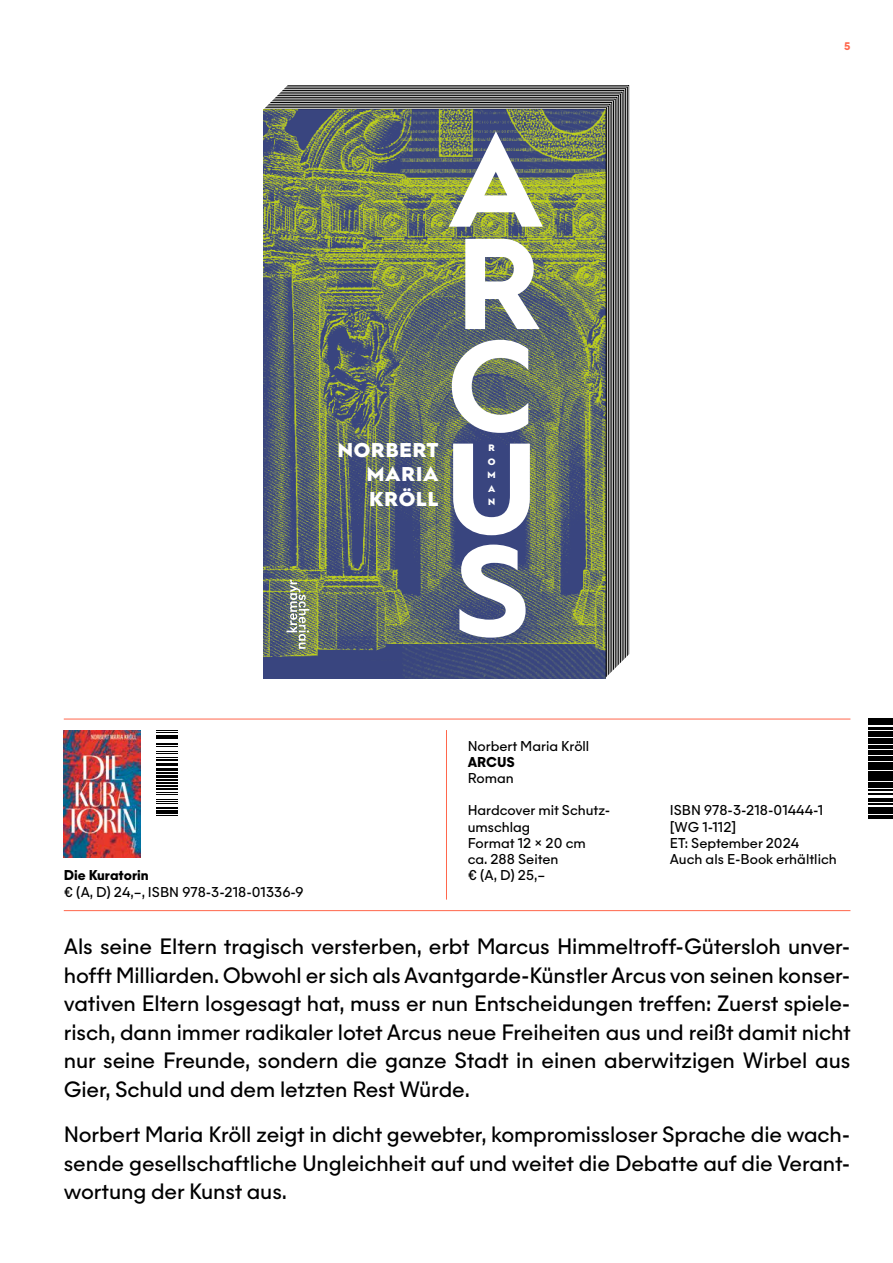
<style>
.page{position:relative;width:893px;height:1263px;background:#fff}
.page>*{position:absolute;margin:0;border:0;box-sizing:border-box;transform-origin:0 0}
.t1{font:700 129.45px/102.3px "Hurme Geometric Sans 1";color:#fff;text-align:justify}
.t2{font:21px/28.5px "Majorant";letter-spacing:-.005em;color:#000;text-align:justify}
.t3{font:900 20.1px/24.6px "Hurme Geometric Sans 1";letter-spacing:.045em;color:#fff;text-align:justify}
.t4{font:13.5px/16.2px "Majorant";color:#000}
.t5{font:700 13.5px "Majorant";color:#000}
.t6{font:700 10.5px "Majorant";color:#ff674c}
.t7{font:900 9.3px/13.5px "Hurme Geometric Sans 1";color:#fff;text-align:justify}
</style>
<div class="page">
<svg style="left:868px;top:718px;width:25px;height:101px"></svg>
<svg style="left:868px;top:815px;width:25px;height:3px"></svg>
<hr style="left:868px;top:811px;width:25px;height:3px;background:#000">
<hr style="left:868px;top:808px;width:25px;height:2px;background:#000">
<hr style="left:868px;top:803px;width:25px;height:2px;background:#000">
<svg style="left:868px;top:790px;width:25px;height:11px"></svg>
<hr style="left:868px;top:786px;width:25px;height:2px;background:#000">
<hr style="left:868px;top:783px;width:25px;height:2px;background:#000">
<hr style="left:868px;top:778px;width:25px;height:2px;background:#000">
<hr style="left:868px;top:775px;width:25px;height:2px;background:#000">
<hr style="left:868px;top:771px;width:25px;height:3px;background:#000">
<svg style="left:868px;top:767px;width:25px;height:3px"></svg>
<hr style="left:868px;top:763px;width:25px;height:3px;background:#000">
<svg style="left:868px;top:759px;width:25px;height:1px"></svg>
<hr style="left:868px;top:756px;width:25px;height:2px;background:#000">
<hr style="left:868px;top:752px;width:25px;height:2px;background:#000">
<svg style="left:868px;top:750px;width:25px;height:1px"></svg>
<hr style="left:868px;top:746px;width:25px;height:3px;background:#000">
<svg style="left:868px;top:743px;width:25px;height:1px"></svg>
<hr style="left:868px;top:738px;width:25px;height:4px;background:#000">
<svg style="left:868px;top:735px;width:25px;height:1px"></svg>
<hr style="left:868px;top:731px;width:25px;height:3px;background:#000">
<hr style="left:868px;top:727px;width:25px;height:2px;background:#000">
<hr style="left:868px;top:723px;width:25px;height:2px;background:#000">
<svg style="left:868px;top:719px;width:25px;height:3px"></svg>
<hr style="left:64px;top:910px;width:786px;height:1px;background:#ff674c">
<hr style="left:64px;top:719px;width:786px;height:1px;background:#ff674c">
<hr style="left:446px;top:730px;width:1px;height:170px;background:#ff674c">
<svg style="left:264px;top:85px;width:365px;height:593px;background:#647066"></svg>
<svg style="left:157px;top:813px;width:21px;height:3px"></svg>
<hr style="left:157px;top:810px;width:21px;height:2px;background:#000">
<hr style="left:157px;top:807px;width:21px;height:2px;background:#000">
<svg style="left:157px;top:792px;width:21px;height:12px"></svg>
<hr style="left:157px;top:788px;width:21px;height:2px;background:#000">
<hr style="left:157px;top:785px;width:21px;height:2px;background:#000">
<svg style="left:157px;top:782px;width:21px;height:1px"></svg>
<hr style="left:157px;top:779px;width:21px;height:2px;background:#000">
<hr style="left:157px;top:775px;width:21px;height:3px;background:#000">
<svg style="left:157px;top:772px;width:21px;height:2px"></svg>
<hr style="left:157px;top:768px;width:21px;height:3px;background:#000">
<svg style="left:157px;top:743px;width:21px;height:23px"></svg>
<hr style="left:157px;top:736px;width:21px;height:3px;background:#000">
<svg style="left:157px;top:730px;width:21px;height:3px"></svg>
<img style="left:64px;top:730px;width:76px;height:128px">
<p class="t3" style="left:367px;top:436px;width:73px;text-indent:-29px">NORBERT MARIA KRÖLL</p>
<h1 class="t1" style="left:445px;top:122px;width:101px">A R C U S</h1>
<p class="t7" style="left:487px;top:441px;width:10px">R O M A N</p>
<p class="t6" style="left:844px;top:40px;width:8px">5</p>
<p class="t5" style="left:64px;top:867px;width:87px">Die Kuratorin</p>
<p class="t4" style="left:64px;top:883px;width:241px">€ (A, D) 24,–, ISBN 978-3-218-01336-9</p>
<p class="t4" style="left:468px;top:738px;width:123px">Norbert Maria Kröll</p>
<p class="t5" style="left:468px;top:753px;width:49px">ARCUS</p>
<p class="t4" style="left:468px;top:770px;width:47px">Roman</p>
<p class="t4" style="left:468px;top:802px;width:142px">Hardcover mit Schutz&shy;umschlag<br>Format 12 × 20 cm ca. 288 Seiten<br>€ (A, D) 25,–</p>
<p class="t4" style="left:670px;top:802px;width:169px">ISBN 978-3-218-01444-1 [WG 1-112]<br>ET: September 2024<br>Auch als E-Book erhältlich</p>
<p class="t2" style="left:64px;top:932px;width:789px">Als seine Eltern tragisch versterben, erbt Marcus Himmeltroff-Gütersloh unver&shy;hofft Milliarden. Obwohl er sich als Avantgarde-Künstler Arcus von seinen konser&shy;vativen Eltern losgesagt hat, muss er nun Entscheidungen treffen: Zuerst spiele&shy;risch, dann immer radikaler lotet Arcus neue Freiheiten aus und reißt damit nicht nur seine Freunde, sondern die ganze Stadt in einen aberwitzigen Wirbel aus Gier, Schuld und dem letzten Rest Würde.</p>
<p class="t2" style="left:64px;top:1120px;width:788px">Norbert Maria Kröll zeigt in dicht gewebter, kompromissloser Sprache die wach&shy;sende gesellschaftliche Ungleichheit auf und weitet die Debatte auf die Verant&shy;wortung der Kunst aus.</p>
</div>
